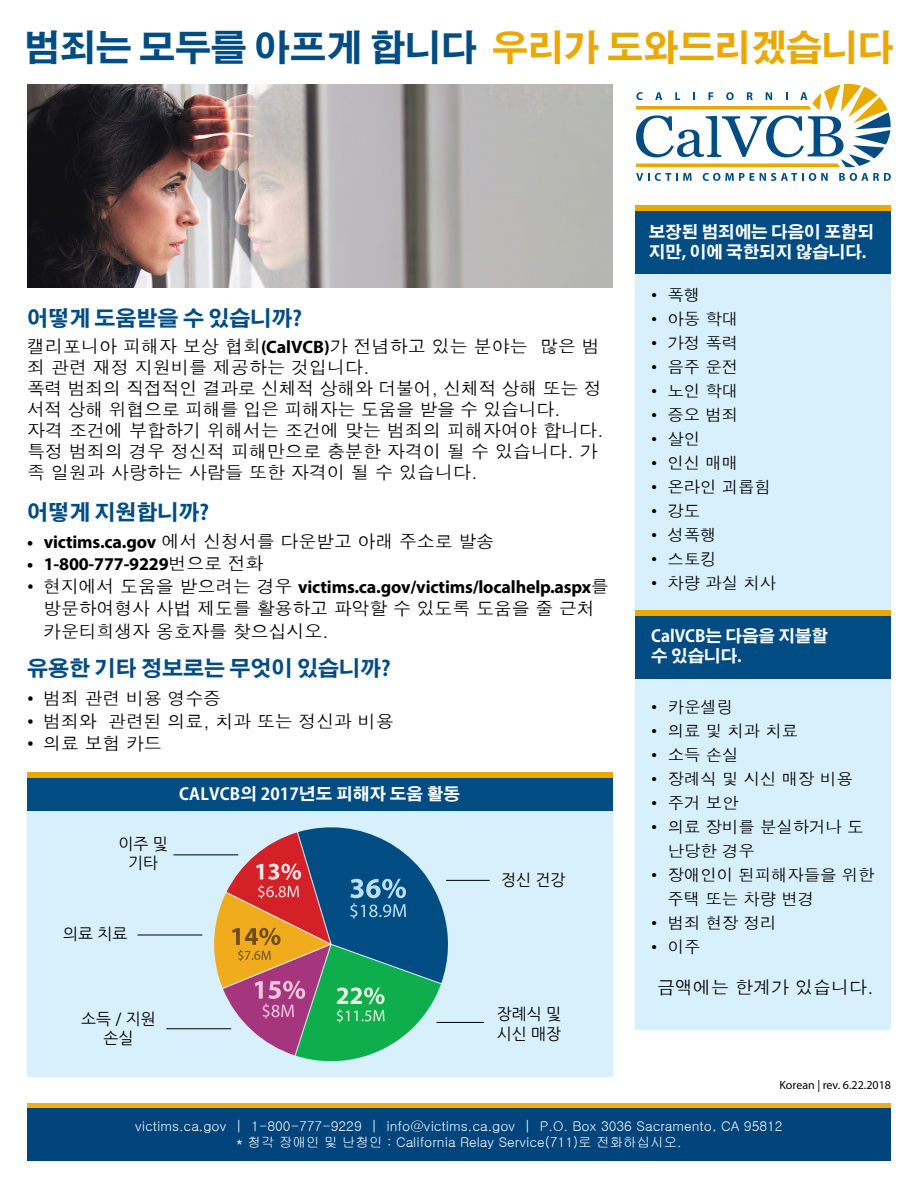
<style>
.page{position:relative;width:918px;height:1188px;background:#fff}
.page>*{position:absolute;margin:0;border:0;box-sizing:border-box;transform-origin:0 0}
.t1{font:700 36px "Adobe Gothic Std";letter-spacing:-.005em;color:#004c83}
.t2{font:700 21px "Adobe Gothic Std";color:#004c83}
.body_type{font:18px/21px "Dotum";letter-spacing:-.01em;color:#000}
.t3{font:700 18px "Myriad Pro";letter-spacing:-.01em;color:#000}
.t4{font:16.5px/24px "Dotum";letter-spacing:-.01em;color:#000}
.sidebar_header{font:700 16.5px/19.8px "Adobe Gothic Std";color:#fff}
.table_column_white{font:700 16.5px "Adobe Gothic Std";letter-spacing:.01em;color:#fff}
.t5{font:15.9px/19px "Nanum Gothic OTF KS Cms UHC H";color:#000;text-align:center}
.footer_contact{font:13.5px/16.2px "Gulim";color:#fff;text-align:center}
.rev{font:12px "Myriad Pro";color:#000}
.s1{color:#eaa900}
.s2{font-family:"Myriad Pro";font-weight:700}
.s3{font-family:"Dotum";font-weight:400}
</style>
<div class="page">
<div style="left:635px;top:252px;width:256px;height:374px;background:#d7f0fc"></div>
<div style="left:635px;top:210px;width:256px;height:64px;background:#004c83"></div>
<div style="left:635px;top:649px;width:256px;height:381px;background:#d7f0fc"></div>
<div style="left:635px;top:615px;width:256px;height:63px;background:#004c83"></div>
<div style="left:635px;top:205px;width:256px;height:5px;background:#eaa900"></div>
<div style="left:635px;top:610px;width:256px;height:6px;background:#eaa900"></div>
<div style="left:27px;top:1103px;width:864px;height:29px;background:#f1ac1e"></div>
<div style="left:27px;top:1108px;width:864px;height:53px;background:#00447c"></div>
<div style="left:27px;top:797px;width:585px;height:280px;background:#d7f0fc"></div>
<div style="left:27px;top:777px;width:585px;height:34px;background:#004c83"></div>
<div style="left:27px;top:772px;width:585px;height:5px;background:#eaa900"></div>
<svg style="left:636px;top:173px;width:56px;height:8px"></svg>
<svg style="left:703px;top:173px;width:125px;height:8px"></svg>
<svg style="left:839px;top:173px;width:52px;height:8px"></svg>
<svg style="left:636px;top:84px;width:255px;height:83px"></svg>
<img style="left:27px;top:84px;width:585px;height:203px">
<svg style="left:210px;top:827px;width:240px;height:235px"></svg>
<hr style="left:436px;top:1022px;width:48px;height:1px;background:#000">
<hr style="left:446px;top:880px;width:44px;height:1px;background:#000">
<hr style="left:173px;top:854px;width:65px;height:1px;background:#000">
<hr style="left:137px;top:935px;width:65px;height:1px;background:#000">
<hr style="left:166px;top:1028px;width:65px;height:1px;background:#000">
<h1 class="t1" style="left:24px;top:26px;width:871px">범죄는 모두를 아프게 합니다 <span class="s1">우리가 도와드리겠습니다</span></h1>
<h2 class="t2" style="left:27px;top:306px;width:277px">어떻게 도움받을 수 있습니까?</h2>
<p class="body_type" style="left:27px;top:337px;width:574px">캘리포니아 피해자 보상 협회<span class="s2">(CalVCB)</span>가 전념하고 있는 분야는 많은 범 죄 관련 재정 지원비를 제공하는 것입니다.</p>
<p class="body_type" style="left:27px;top:379px;width:576px">폭력 범죄의 직접적인 결과로 신체적 상해와 더불어, 신체적 상해 또는 정 서적 상해 위협으로 피해를 입은 피해자는 도움을 받을 수 있습니다.</p>
<p class="body_type" style="left:27px;top:421px;width:578px">자격 조건에 부합하기 위해서는 조건에 맞는 범죄의 피해자여야 합니다. 특정 범죄의 경우 정신적 피해만으로 충분한 자격이 될 수 있습니다. 가 족 일원과 사랑하는 사람들 또한 자격이 될 수 있습니다.</p>
<h2 class="t2" style="left:27px;top:499px;width:184px">어떻게 지원합니까?</h2>
<p class="body_type" style="left:27px;top:531px;width:469px"><span class="s2">• victims.ca.gov</span> 에서 신청서를 다운받고 아래 주소로 발송</p>
<p class="t3" style="left:27px;top:552px;width:238px">• 1-800-777-9229<span class="s3">번으로 전화</span></p>
<p class="body_type" style="left:43px;top:575px;width:567px;line-height:22.5px;text-indent:-16px">• 현지에서 도움을 받으려는 경우 <span class="s2">victims.ca.gov/victims/localhelp.aspx</span>를 방문하여형사 사법 제도를 활용하고 파악할 수 있도록 도움을 줄 근처 카운티희생자 옹호자를 찾으십시오.</p>
<h2 class="t2" style="left:27px;top:656px;width:365px">유용한 기타 정보로는 무엇이 있습니까?</h2>
<p class="body_type" style="left:27px;top:688px;width:196px">• 범죄 관련 비용 영수증</p>
<p class="body_type" style="left:27px;top:711px;width:368px">• 범죄와 관련된 의료, 치과 또는 정신과 비용</p>
<p class="body_type" style="left:27px;top:733px;width:136px">• 의료 보험 카드</p>
<h3 class="table_column_white" style="left:179px;top:784px;width:282px">CALVCB의 2017년도 피해자 도움 활동</h3>
<p class="t5" style="left:118px;top:834px;width:51px">이주 및 기타</p>
<p class="t5" style="left:63px;top:924px;width:66px">의료 치료</p>
<p class="t5" style="left:81px;top:1009px;width:76px">소득 / 지원 손실</p>
<p class="t5" style="left:501px;top:870px;width:66px">정신 건강</p>
<p class="t5" style="left:497px;top:1004px;width:66px;text-align:left">장례식 및 시신 매장</p>
<p class="sidebar_header" style="left:649px;top:223px;width:227px">보장된 범죄에는 다음이 포함되 지만, 이에 국한되지 않습니다.</p>
<p class="t4" style="left:651px;top:283px;width:51px">• 폭행</p>
<p class="t4" style="left:651px;top:307px;width:89px">• 아동 학대</p>
<p class="t4" style="left:651px;top:331px;width:89px">• 가정 폭력</p>
<p class="t4" style="left:651px;top:355px;width:89px">• 음주 운전</p>
<p class="t4" style="left:651px;top:379px;width:89px">• 노인 학대</p>
<p class="t4" style="left:651px;top:403px;width:89px">• 증오 범죄</p>
<p class="t4" style="left:651px;top:427px;width:51px">• 살인</p>
<p class="t4" style="left:651px;top:451px;width:89px">• 인신 매매</p>
<p class="t4" style="left:651px;top:475px;width:121px">• 온라인 괴롭힘</p>
<p class="t4" style="left:651px;top:499px;width:51px">• 강도</p>
<p class="t4" style="left:651px;top:523px;width:67px">• 성폭행</p>
<p class="t4" style="left:651px;top:547px;width:67px">• 스토킹</p>
<p class="t4" style="left:651px;top:571px;width:127px">• 차량 과실 치사</p>
<p class="sidebar_header" style="left:651px;top:627px;width:178px">CalVCB는 다음을 지불할 수 있습니다.</p>
<p class="t4" style="left:651px;top:695px;width:84px">• 카운셀링</p>
<p class="t4" style="left:651px;top:719px;width:149px">• 의료 및 치과 치료</p>
<p class="t4" style="left:651px;top:743px;width:89px">• 소득 손실</p>
<p class="t4" style="left:651px;top:767px;width:203px">• 장례식 및 시신 매장 비용</p>
<p class="t4" style="left:651px;top:791px;width:89px">• 주거 보안</p>
<p class="t4" style="left:668px;top:815px;width:197px;text-indent:-17px">• 의료 장비를 분실하거나 도 난당한 경우</p>
<p class="t4" style="left:667px;top:863px;width:209px;text-indent:-16px">• 장애인이 된피해자들을 위한 주택 또는 차량 변경</p>
<p class="t4" style="left:651px;top:911px;width:127px">• 범죄 현장 정리</p>
<p class="t4" style="left:651px;top:935px;width:51px">• 이주</p>
<p class="body_type" style="left:657px;top:977px;width:218px">금액에는 한계가 있습니다.</p>
<p class="rev" style="left:779px;top:1078px;width:113px">Korean | rev. 6.22.2018</p>
<p class="footer_contact" style="left:135px;top:1118px;width:649px">victims.ca.gov | 1-800-777-9229 | info@victims.ca.gov | P.O. Box 3036 Sacramento, CA 95812 * 청각 장애인 및 난청인 : California Relay Service(711)로 전화하십시오.</p>
</div>
